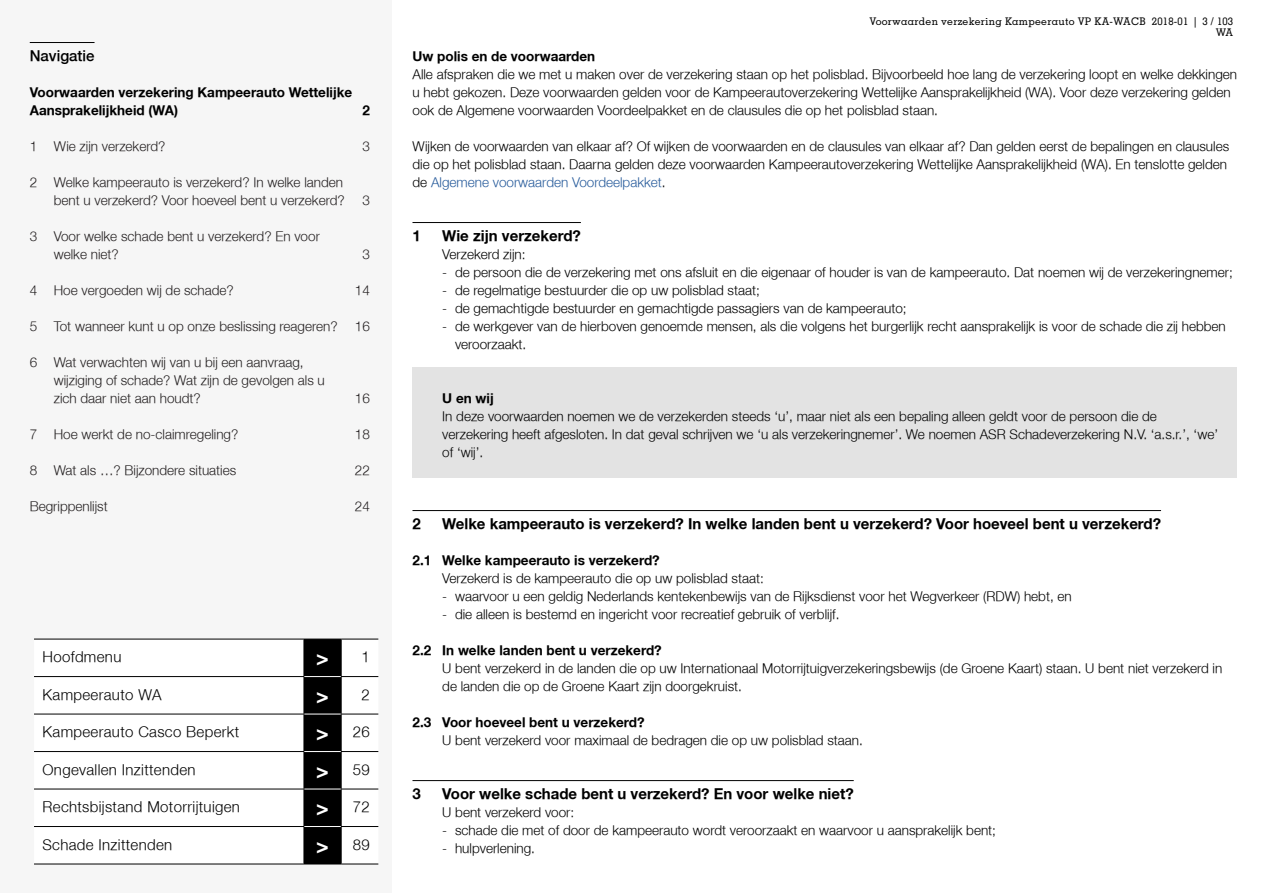
<style>
.page{position:relative;width:1263px;height:893px;background:#fff}
.page>*{position:absolute;margin:0;border:0;box-sizing:border-box;transform-origin:0 0}
.t1{font:700 21px "ASR Helvetica";color:#fff}
.t2{font:700 15px "ASR Helvetica";color:#000}
.t3{font:300 15px "ASR Helvetica";letter-spacing:.025em;color:#000}
.t4{font:300 15px "Fortis Helvetica";color:#000}
.t5{font:300 13.5px/18px "ASR Helvetica";color:#000}
.t6{font:300 13.5px/18px "ASR Helvetica";color:#231f20}
.t7{font:700 13.5px/18px "ASR Helvetica";color:#000}
.t8{font:500 10.5px/10.5px "Memphis";letter-spacing:.025em;color:#000;text-align:right}
.s1{font-weight:300;font-size:15px;color:#000}
.s2{font-weight:700;font-size:21px;color:#fff}
.s3{color:#275b9b}
</style>
<div class="page">
<div style="left:0;top:0;width:391px;height:893px;background:#f6f6f6"></div>
<hr style="left:30px;top:42px;width:65px;height:1px;background:#000">
<div style="left:34px;top:640px;width:344px;height:224px;background:#fff"></div>
<div style="left:305px;top:640px;width:36px;height:224px;background:#000"></div>
<hr style="left:34px;top:639px;width:270px;height:1px;background:#000">
<hr style="left:304px;top:639px;width:37px;height:1px;background:#000">
<hr style="left:304px;top:639px;width:1px;height:37px;background:#000">
<hr style="left:341px;top:639px;width:37px;height:1px;background:#000">
<hr style="left:341px;top:639px;width:1px;height:37px;background:#000">
<hr style="left:34px;top:676px;width:270px;height:1px;background:#000">
<hr style="left:304px;top:677px;width:1px;height:37px;background:#000">
<hr style="left:341px;top:676px;width:37px;height:1px;background:#000">
<hr style="left:341px;top:677px;width:1px;height:37px;background:#000">
<hr style="left:34px;top:714px;width:270px;height:1px;background:#000">
<hr style="left:304px;top:714px;width:1px;height:37px;background:#000">
<hr style="left:341px;top:714px;width:37px;height:1px;background:#000">
<hr style="left:341px;top:714px;width:1px;height:37px;background:#000">
<hr style="left:34px;top:751px;width:270px;height:1px;background:#000">
<hr style="left:304px;top:752px;width:1px;height:37px;background:#000">
<hr style="left:341px;top:751px;width:37px;height:1px;background:#000">
<hr style="left:341px;top:752px;width:1px;height:37px;background:#000">
<hr style="left:34px;top:789px;width:270px;height:1px;background:#000">
<hr style="left:304px;top:789px;width:1px;height:37px;background:#000">
<hr style="left:341px;top:789px;width:37px;height:1px;background:#000">
<hr style="left:341px;top:789px;width:1px;height:37px;background:#000">
<hr style="left:34px;top:826px;width:270px;height:1px;background:#000">
<hr style="left:304px;top:827px;width:1px;height:37px;background:#000">
<hr style="left:341px;top:826px;width:37px;height:1px;background:#000">
<hr style="left:341px;top:827px;width:1px;height:37px;background:#000">
<hr style="left:34px;top:864px;width:270px;height:1px;background:#000">
<hr style="left:304px;top:864px;width:37px;height:1px;background:#000">
<hr style="left:341px;top:864px;width:37px;height:1px;background:#000">
<hr style="left:304px;top:751px;width:37px;height:1px;background:#fff">
<hr style="left:304px;top:789px;width:37px;height:1px;background:#fff">
<hr style="left:304px;top:826px;width:37px;height:1px;background:#fff">
<hr style="left:304px;top:676px;width:37px;height:1px;background:#fff">
<hr style="left:304px;top:714px;width:37px;height:1px;background:#fff">
<hr style="left:412px;top:222px;width:169px;height:1px;background:#000">
<div style="left:412px;top:367px;width:825px;height:20px;background:#e3e3e3"></div>
<div style="left:412px;top:385px;width:825px;height:20px;background:#e3e3e3"></div>
<div style="left:412px;top:403px;width:825px;height:56px;background:#e3e3e3"></div>
<div style="left:412px;top:457px;width:825px;height:20px;background:#e3e3e3"></div>
<hr style="left:412px;top:510px;width:749px;height:1px;background:#000">
<hr style="left:412px;top:780px;width:442px;height:1px;background:#000">
<p class="t4" style="left:30px;top:46px;width:66px">Navigatie</p>
<p class="t7" style="left:30px;top:83px;width:324px">Voorwaarden verzekering Kampeerauto Wettelijke<br>Aansprakelijkheid (WA)</p>
<p class="t7" style="left:362px;top:101px;width:9px">2</p>
<p class="t6" style="left:30px;top:137px;width:137px">1 Wie zijn verzekerd?</p>
<p class="t6" style="left:362px;top:137px;width:9px">3</p>
<p class="t6" style="left:30px;top:173px;width:316px;text-align:right">2 Welke kampeerauto is verzekerd? In welke landen bent u verzekerd? Voor hoeveel bent u verzekerd?</p>
<p class="t6" style="left:362px;top:191px;width:9px">3</p>
<p class="t6" style="left:54px;top:227px;width:268px;text-indent:-24px">3 Voor welke schade bent u verzekerd? En voor welke niet?</p>
<p class="t6" style="left:362px;top:245px;width:9px">3</p>
<p class="t6" style="left:30px;top:281px;width:206px">4 Hoe vergoeden wij de schade?</p>
<p class="t6" style="left:355px;top:281px;width:17px">14</p>
<p class="t6" style="left:30px;top:317px;width:309px">5 Tot wanneer kunt u op onze beslissing reageren?</p>
<p class="t6" style="left:355px;top:317px;width:17px">16</p>
<p class="t6" style="left:54px;top:353px;width:273px;text-indent:-24px">6 Wat verwachten wij van u bij een aanvraag, wijziging of schade? Wat zijn de gevolgen als u zich daar niet aan houdt?</p>
<p class="t6" style="left:355px;top:389px;width:17px">16</p>
<p class="t6" style="left:30px;top:425px;width:210px">7 Hoe werkt de no-claimregeling?</p>
<p class="t6" style="left:355px;top:425px;width:17px">18</p>
<p class="t6" style="left:30px;top:461px;width:208px">8 Wat als …? Bijzondere situaties</p>
<p class="t6" style="left:355px;top:461px;width:17px">22</p>
<p class="t6" style="left:30px;top:497px;width:80px">Begrippenlijst</p>
<p class="t6" style="left:355px;top:497px;width:17px">24</p>
<p class="t3" style="left:43px;top:648px;width:80px">Hoofdmenu</p>
<h1 class="t1" style="left:316px;top:645px;width:55px">&gt; <span class="s1">1</span></h1>
<p class="t3" style="left:43px;top:685px;width:120px">Kampeerauto WA</p>
<h1 class="t1" style="left:316px;top:682px;width:55px">&gt; <span class="s1">2</span></h1>
<p class="t3" style="left:43px;top:722px;width:198px">Kampeerauto Casco Beperkt</p>
<p class="t3" style="left:316px;top:722px;width:55px"><span class="s2">&gt;</span> 26</p>
<p class="t3" style="left:43px;top:760px;width:155px">Ongevallen Inzittenden</p>
<p class="t3" style="left:316px;top:760px;width:55px"><span class="s2">&gt;</span> 59</p>
<p class="t3" style="left:43px;top:797px;width:199px">Rechtsbijstand Motorrijtuigen</p>
<p class="t3" style="left:316px;top:797px;width:55px"><span class="s2">&gt;</span> 72</p>
<p class="t3" style="left:43px;top:835px;width:131px">Schade Inzittenden</p>
<p class="t3" style="left:316px;top:835px;width:55px"><span class="s2">&gt;</span> 89</p>
<p class="t8" style="left:869px;top:16px;width:365px">Voorwaarden verzekering Kampeerauto VP KA-WACB 2018-01 | 3 / 103<br>WA</p>
<p class="t7" style="left:412px;top:47px;width:184px">Uw polis en de voorwaarden</p>
<p class="t5" style="left:412px;top:65px;width:826px">Alle afspraken die we met u maken over de verzekering staan op het polisblad. Bijvoorbeeld hoe lang de verzekering loopt en welke dekkingen u hebt gekozen. Deze voorwaarden gelden voor de Kampeerautoverzekering Wettelijke Aansprakelijkheid (WA). Voor deze verzekering gelden ook de Algemene voorwaarden Voordeelpakket en de clausules die op het polisblad staan.</p>
<p class="t5" style="left:412px;top:137px;width:818px">Wijken de voorwaarden van elkaar af? Of wijken de voorwaarden en de clausules van elkaar af? Dan gelden eerst de bepalingen en clausules die op het polisblad staan. Daarna gelden deze voorwaarden Kampeerautoverzekering Wettelijke Aansprakelijkheid (WA). En tenslotte gelden de <span class="s3">Algemene voorwaarden Voordeelpakket</span>.</p>
<p class="t2" style="left:412px;top:226px;width:10px">1</p>
<p class="t2" style="left:442px;top:226px;width:140px">Wie zijn verzekerd?</p>
<p class="t5" style="left:442px;top:245px;width:85px">Verzekerd zijn:</p>
<p class="t5" style="left:442px;top:263px;width:792px">- de persoon die de verzekering met ons afsluit en die eigenaar of houder is van de kampeerauto. Dat noemen wij de verzekeringnemer;</p>
<p class="t5" style="left:442px;top:281px;width:319px">- de regelmatige bestuurder die op uw polisblad staat;</p>
<p class="t5" style="left:442px;top:299px;width:466px">- de gemachtigde bestuurder en gemachtigde passagiers van de kampeerauto;</p>
<p class="t5" style="left:455px;top:317px;width:772px;text-indent:-13px">- de werkgever van de hierboven genoemde mensen, als die volgens het burgerlijk recht aansprakelijk is voor de schade die zij hebben veroorzaakt.</p>
<p class="t7" style="left:442px;top:389px;width:53px">U en wij</p>
<p class="t5" style="left:442px;top:407px;width:777px">In deze voorwaarden noemen we de verzekerden steeds ‘u’, maar niet als een bepaling alleen geldt voor de persoon die de verzekering heeft afgesloten. In dat geval schrijven we ‘u als verzekeringnemer’. We noemen ASR Schadeverzekering N.V. ‘a.s.r.’, ‘we’ of ‘wij’.</p>
<p class="t2" style="left:412px;top:514px;width:10px">2</p>
<p class="t2" style="left:442px;top:514px;width:720px">Welke kampeerauto is verzekerd? In welke landen bent u verzekerd? Voor hoeveel bent u verzekerd?</p>
<p class="t7" style="left:412px;top:551px;width:249px">2.1 Welke kampeerauto is verzekerd?</p>
<p class="t5" style="left:442px;top:569px;width:323px">Verzekerd is de kampeerauto die op uw polisblad staat:</p>
<p class="t5" style="left:442px;top:587px;width:631px">- waarvoor u een geldig Nederlands kentekenbewijs van de Rijksdienst voor het Wegverkeer (RDW) hebt, en</p>
<p class="t5" style="left:442px;top:605px;width:399px">- die alleen is bestemd en ingericht voor recreatief gebruik of verblijf.</p>
<p class="t7" style="left:412px;top:641px;width:251px">2.2 In welke landen bent u verzekerd?</p>
<p class="t5" style="left:442px;top:659px;width:782px">U bent verzekerd in de landen die op uw Internationaal Motorrijtuigverzekeringsbewijs (de Groene Kaart) staan. U bent niet verzekerd in de landen die op de Groene Kaart zijn doorgekruist.</p>
<p class="t7" style="left:412px;top:713px;width:234px">2.3 Voor hoeveel bent u verzekerd?</p>
<p class="t5" style="left:442px;top:731px;width:422px">U bent verzekerd voor maximaal de bedragen die op uw polisblad staan.</p>
<p class="t2" style="left:412px;top:784px;width:10px">3</p>
<p class="t2" style="left:442px;top:784px;width:413px">Voor welke schade bent u verzekerd? En voor welke niet?</p>
<p class="t5" style="left:442px;top:803px;width:134px">U bent verzekerd voor:</p>
<p class="t5" style="left:442px;top:821px;width:555px">- schade die met of door de kampeerauto wordt veroorzaakt en waarvoor u aansprakelijk bent;</p>
<p class="t5" style="left:442px;top:839px;width:94px">- hulpverlening.</p>
</div>
